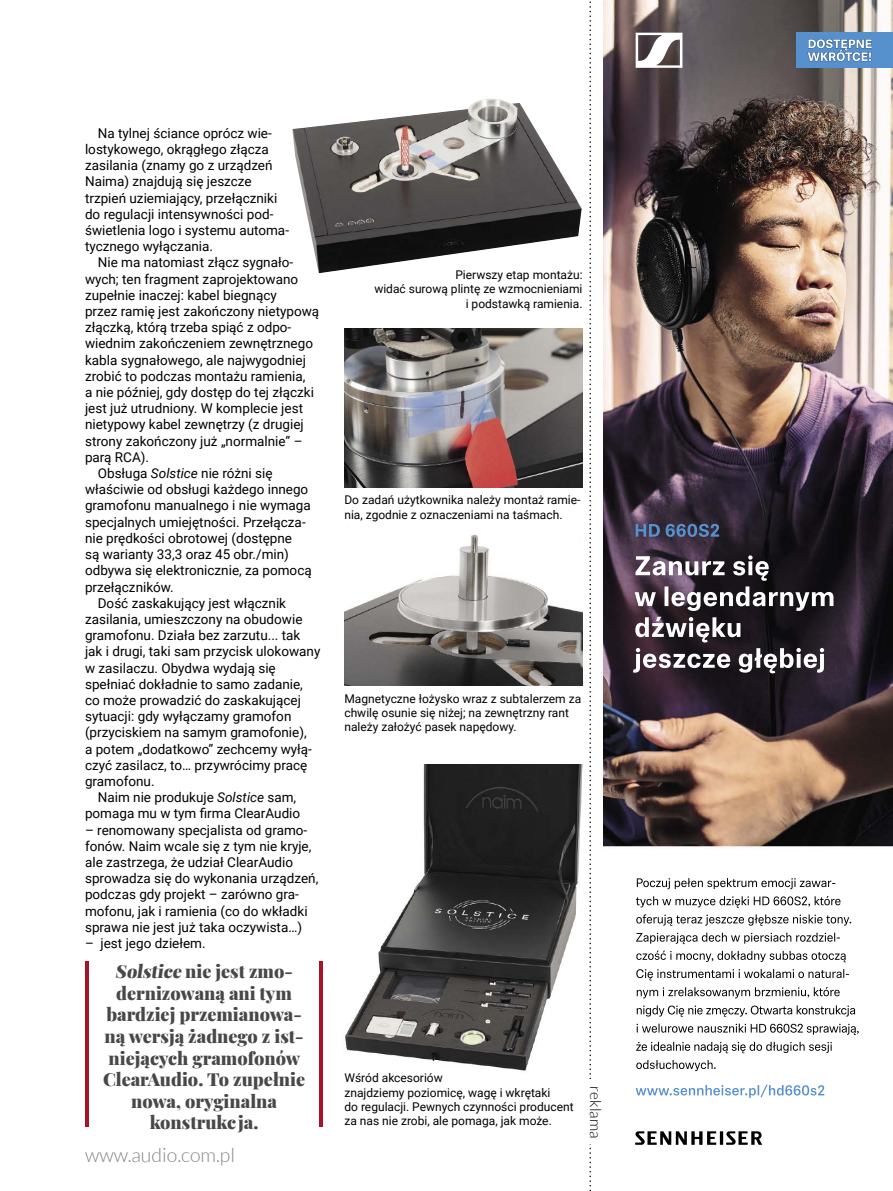
<style>
.page{position:relative;width:893px;height:1191px;background:#fff}
.page>*{position:absolute;margin:0;border:0;box-sizing:border-box;transform-origin:0 0}
.t1{font:300 19.5px "Lato";color:#858585}
.t2{font:900 18px/21.6px "Playfair Display";color:#484848;text-align:center}
.t3{font:300 15.3px "Lato";color:#000}
.t4{font:13.5px/16.2px "Roboto";color:#000}
.t5{font:12px/14.4px "Roboto";color:#000}
.s1{font-style:italic}
</style>
<div class="page">
<img style="left:345px;top:764px;width:259px;height:307px">
<svg style="left:589px;top:1px;width:2px;height:1190px"></svg>
<div style="left:579px;top:1079px;width:25px;height:65px;background:#fff"></div>
<hr style="left:85px;top:961px;width:4px;height:166px;background:#a9132a">
<hr style="left:319px;top:961px;width:4px;height:166px;background:#a9132a">
<img style="left:292px;top:99px;width:290px;height:174px">
<img style="left:344px;top:328px;width:239px;height:159px">
<img style="left:344px;top:534px;width:239px;height:151px">
<img style="left:604px;top:0;width:289px;height:1145px">
<svg style="left:635px;top:1131px;width:127px;height:13px"></svg>
<svg style="left:636px;top:524px;width:83px;height:13px"></svg>
<svg style="left:636px;top:33px;width:46px;height:35px"></svg>
<svg style="left:633px;top:555px;width:200px;height:118px"></svg>
<svg style="left:636px;top:1084px;width:188px;height:13px"></svg>
<svg style="left:636px;top:878px;width:223px;height:193px"></svg>
<div style="left:797px;top:33px;width:96px;height:35px;background:#5691ce"></div>
<svg style="left:807px;top:39px;width:65px;height:23px"></svg>
<p class="t4" style="left:85px;top:124px;width:205px;text-indent:13px">Na tylnej ściance oprócz wie&shy;lostykowego, okrągłego złącza zasilania (znamy go z urządzeń<br>Naima) znajdują się jeszcze trzpień uziemiający, przełączniki do regulacji intensywności pod&shy;świetlenia logo i systemu automa&shy;tycznego wyłączania.</p>
<p class="t4" style="left:98px;top:254px;width:197px">Nie ma natomiast złącz sygnało-</p>
<p class="t4" style="left:85px;top:270px;width:215px">wych; ten fragment zaprojektowano</p>
<p class="t4" style="left:85px;top:286px;width:193px">zupełnie inaczej: kabel biegnący</p>
<p class="t4" style="left:85px;top:302px;width:236px">przez ramię jest zakończony nietypową</p>
<p class="t4" style="left:85px;top:319px;width:208px">złączką, którą trzeba spiąć z odpo-</p>
<p class="t4" style="left:85px;top:335px;width:230px">wiednim zakończeniem zewnętrznego</p>
<p class="t4" style="left:85px;top:351px;width:222px">kabla sygnałowego, ale najwygodniej</p>
<p class="t4" style="left:85px;top:367px;width:222px">zrobić to podczas montażu ramienia,</p>
<p class="t4" style="left:85px;top:383px;width:230px">a nie później, gdy dostęp do tej złączki</p>
<p class="t4" style="left:85px;top:400px;width:220px">jest już utrudniony. W komplecie jest</p>
<p class="t4" style="left:85px;top:416px;width:220px">nietypowy kabel zewnętrzy (z drugiej</p>
<p class="t4" style="left:85px;top:432px;width:219px">strony zakończony już „normalnie” –</p>
<p class="t4" style="left:85px;top:448px;width:66px">parą RCA).</p>
<p class="t4" style="left:98px;top:464px;width:176px">Obsługa <span class="s1">Solstice</span> nie różni się</p>
<p class="t4" style="left:85px;top:481px;width:225px">właściwie od obsługi każdego innego</p>
<p class="t4" style="left:85px;top:497px;width:227px">gramofonu manualnego i nie wymaga</p>
<p class="t4" style="left:85px;top:513px;width:222px">specjalnych umiejętności. Przełącza-</p>
<p class="t4" style="left:85px;top:529px;width:209px">nie prędkości obrotowej (dostępne</p>
<p class="t4" style="left:85px;top:545px;width:205px">są warianty 33,3 oraz 45 obr./min)</p>
<p class="t4" style="left:85px;top:562px;width:228px">odbywa się elektronicznie, za pomocą</p>
<p class="t4" style="left:85px;top:578px;width:90px">przełączników.</p>
<p class="t4" style="left:98px;top:594px;width:190px">Dość zaskakujący jest włącznik</p>
<p class="t4" style="left:85px;top:610px;width:219px">zasilania, umieszczony na obudowie</p>
<p class="t4" style="left:85px;top:626px;width:217px">gramofonu. Działa bez zarzutu... tak</p>
<p class="t4" style="left:85px;top:643px;width:237px">jak i drugi, taki sam przycisk ulokowany</p>
<p class="t4" style="left:85px;top:659px;width:192px">w zasilaczu. Obydwa wydają się</p>
<p class="t4" style="left:85px;top:675px;width:219px">spełniać dokładnie to samo zadanie,</p>
<p class="t4" style="left:85px;top:691px;width:217px">co może prowadzić do zaskakującej</p>
<p class="t4" style="left:85px;top:707px;width:208px">sytuacji: gdy wyłączamy gramofon</p>
<p class="t4" style="left:85px;top:724px;width:223px">(przyciskiem na samym gramofonie),</p>
<p class="t4" style="left:85px;top:740px;width:228px">a potem „dodatkowo” zechcemy wyłą-</p>
<p class="t4" style="left:85px;top:756px;width:224px">czyć zasilacz, to… przywrócimy pracę</p>
<p class="t4" style="left:85px;top:772px;width:71px">gramofonu.</p>
<p class="t4" style="left:98px;top:788px;width:200px">Naim nie produkuje <span class="s1">Solstice</span> sam,</p>
<p class="t4" style="left:85px;top:805px;width:217px">pomaga mu w tym firma ClearAudio</p>
<p class="t4" style="left:85px;top:821px;width:235px">– renomowany specjalista od gramo&shy;fonów. Naim wcale się z tym nie kryje, ale zastrzega, że udział ClearAudio sprowadza się do wykonania urządzeń, podczas gdy projekt – zarówno gra&shy;mofonu, jak i ramienia (co do wkładki sprawa nie jest już taka oczywista…)</p>
<p class="t4" style="left:85px;top:934px;width:122px">– jest jego dziełem.</p>
<h2 class="t2" style="left:103px;top:959px;width:204px">Solstice nie jest zmo&shy;dernizowaną ani tym bardziej przemianowa&shy;ną wersją żadnego z ist&shy;niejących gramofonów<br>ClearAudio. To zupełnie nowa, oryginalna konstrukcja.</h2>
<h1 class="t1" style="left:85px;top:1144px;width:151px">www.audio.com.pl</h1>
<p class="t5" style="left:374px;top:267px;width:210px;text-align:right">Pierwszy etap montażu:<br>widać surową plintę ze wzmocnieniami i podstawką ramienia.</p>
<p class="t5" style="left:344px;top:492px;width:238px">Do zadań użytkownika należy montaż ramie&shy;nia, zgodnie z oznaczeniami na taśmach.</p>
<p class="t5" style="left:344px;top:690px;width:238px">Magnetyczne łożysko wraz z subtalerzem za chwilę osunie się niżej; na zewnętrzny rant należy założyć pasek napędowy.</p>
<p class="t5" style="left:344px;top:1070px;width:231px">Wśród akcesoriów<br>znajdziemy poziomicę, wagę i wkrętaki<br>do regulacji. Pewnych czynności producent za nas nie zrobi, ale pomaga, jak może.</p>
<p class="t3" style="left:604px;top:1086px;width:54px;rotate:90deg">reklama</p>
</div>
